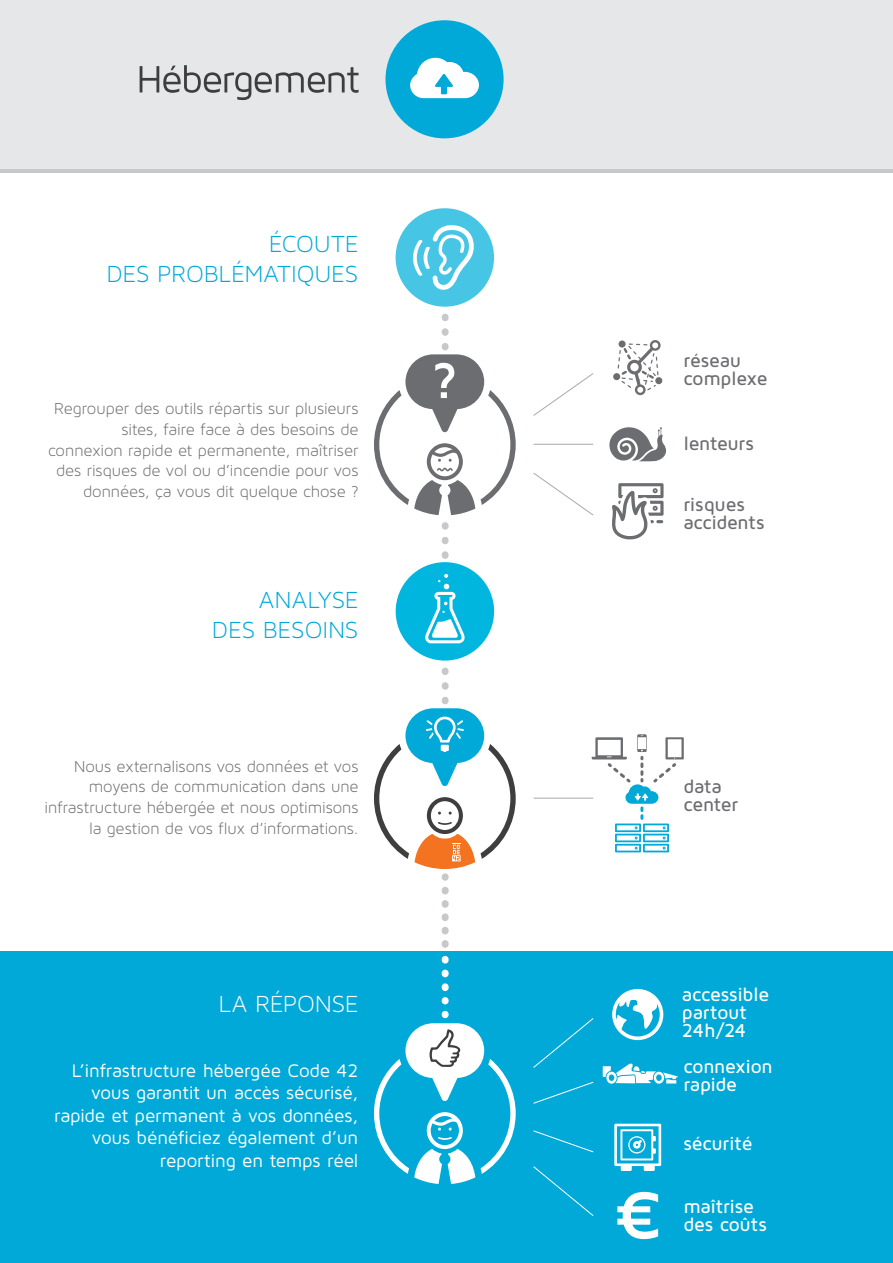
<style>
.page{position:relative;width:893px;height:1263px;background:#fff}
.page>*{position:absolute;margin:0;border:0;box-sizing:border-box;transform-origin:0 0}
.t1{font:25.05px/30px "Maven Pro Light 300";letter-spacing:.005em;color:#00a9d8;text-align:right}
.t2{font:25.05px "Maven Pro Light 300";letter-spacing:.005em;color:#fff}
.t3{font:500 19.5px/18px "Maven Pro";letter-spacing:-.01em;color:#fff}
.t4{font:500 19.5px/18px "Maven Pro";letter-spacing:-.01em;color:#6c6d70}
.t5{font:18.75px/22.5px "Maven Pro";letter-spacing:-.015em;color:#fff;text-align:right}
.t6{font:16.95px/20.7px "Maven Pro Light 300";letter-spacing:-.005em;color:#6c6d70;text-align:right}
</style>
<div class="page">
<div style="left:0;top:0;width:893px;height:173px;background:#c7c8ca"></div>
<div style="left:0;top:0;width:893px;height:169px;background:#e6e7e9"></div>
<svg style="left:140px;top:65px;width:219px;height:35px"></svg>
<div style="left:385px;top:20px;width:119px;height:118px;background:#00a9d8;border-radius:50%"></div>
<svg style="left:410px;top:58px;width:69px;height:40px"></svg>
<div style="left:0;top:951px;width:893px;height:312px;background:#00a9d8"></div>
<svg style="left:614px;top:1124px;width:47px;height:47px"></svg>
<div style="left:396px;top:208px;width:98px;height:99px;background:#47c5e5;border-radius:50%"></div>
<svg style="left:413px;top:225px;width:61px;height:65px"></svg>
<div style="left:396px;top:562px;width:98px;height:99px;background:#00b6de;border-radius:50%"></div>
<svg style="left:425px;top:574px;width:40px;height:69px"></svg>
<svg style="left:442px;top:317px;width:7px;height:31px"></svg>
<svg style="left:442px;top:526px;width:7px;height:31px"></svg>
<svg style="left:442px;top:671px;width:7px;height:31px"></svg>
<hr style="left:534px;top:444px;width:59px;height:1px;background:#a8a9ad">
<svg style="left:533px;top:373px;width:61px;height:43px"></svg>
<svg style="left:533px;top:473px;width:61px;height:43px"></svg>
<hr style="left:534px;top:798px;width:59px;height:1px;background:#a8a9ad">
<svg style="left:533px;top:1081px;width:61px;height:23px"></svg>
<svg style="left:533px;top:1130px;width:61px;height:23px"></svg>
<svg style="left:533px;top:1018px;width:61px;height:50px"></svg>
<svg style="left:533px;top:1166px;width:61px;height:50px"></svg>
<div style="left:655px;top:377px;width:7px;height:7px;background:#6c6d70;border-radius:50%"></div>
<div style="left:613px;top:373px;width:7px;height:7px;background:#6c6d70;border-radius:50%"></div>
<svg style="left:617px;top:340px;width:44px;height:55px"></svg>
<svg style="left:612px;top:989px;width:51px;height:51px"></svg>
<svg style="left:617px;top:1192px;width:41px;height:47px"></svg>
<svg style="left:603px;top:1064px;width:75px;height:20px"></svg>
<svg style="left:609px;top:427px;width:57px;height:34px"></svg>
<svg style="left:612px;top:483px;width:52px;height:56px"></svg>
<svg style="left:592px;top:734px;width:92px;height:118px"></svg>
<svg style="left:374px;top:1023px;width:142px;height:161px"></svg>
<svg style="left:374px;top:354px;width:142px;height:161px"></svg>
<svg style="left:374px;top:708px;width:142px;height:161px"></svg>
<div style="left:442px;top:873px;width:7px;height:8px;background:#c7c8ca;border-radius:3px"></div>
<div style="left:442px;top:940px;width:7px;height:8px;background:#c7c8ca;border-radius:3px"></div>
<div style="left:442px;top:887px;width:7px;height:7px;background:#c7c8ca;border-radius:3px"></div>
<div style="left:442px;top:927px;width:7px;height:7px;background:#c7c8ca;border-radius:3px"></div>
<div style="left:442px;top:900px;width:7px;height:8px;background:#c7c8ca;border-radius:3px"></div>
<div style="left:442px;top:913px;width:7px;height:8px;background:#c7c8ca;border-radius:3px"></div>
<div style="left:442px;top:970px;width:7px;height:7px;background:#fff;border-radius:3px"></div>
<div style="left:442px;top:956px;width:7px;height:7px;background:#fff;border-radius:3px"></div>
<div style="left:442px;top:983px;width:7px;height:8px;background:#fff;border-radius:3px"></div>
<div style="left:442px;top:997px;width:7px;height:7px;background:#fff;border-radius:3px"></div>
<div style="left:442px;top:1011px;width:7px;height:7px;background:#fff;border-radius:3px"></div>
<p class="t1" style="left:107px;top:229px;width:253px">ÉCOUTE<br>DES PROBLÉMATIQUES</p>
<p class="t6" style="left:48px;top:398px;width:312px">Regrouper des outils répartis sur plusieurs sites, faire face à des besoins de connexion rapide et permanente, maîtriser des risques de vol ou d’incendie pour vos données, ça vous dit quelque chose ?</p>
<p class="t1" style="left:212px;top:584px;width:148px">ANALYSE<br>DES BESOINS</p>
<p class="t6" style="left:45px;top:755px;width:315px">Nous externalisons vos données et vos moyens de communication dans une infrastructure hébergée et nous optimisons la gestion de vos flux d’informations.</p>
<p class="t2" style="left:219px;top:990px;width:141px">LA RÉPONSE</p>
<p class="t5" style="left:54px;top:1058px;width:306px">L’infrastructure hébergée Code 42 vous garantit un accès sécurisé, rapide et permanent à vos données, vous bénéficiez également d’un reporting en temps réel</p>
<p class="t4" style="left:683px;top:350px;width:86px">réseau complexe</p>
<p class="t4" style="left:683px;top:434px;width:72px">lenteurs</p>
<p class="t4" style="left:683px;top:495px;width:83px">risques accidents</p>
<p class="t4" style="left:683px;top:777px;width:56px">data center</p>
<p class="t3" style="left:682px;top:985px;width:89px">accessible partout<br>24h/24</p>
<p class="t3" style="left:683px;top:1057px;width:91px">connexion rapide</p>
<p class="t3" style="left:683px;top:1133px;width:70px">sécurité</p>
<p class="t3" style="left:683px;top:1196px;width:85px">maîtrise des coûts</p>
</div>
